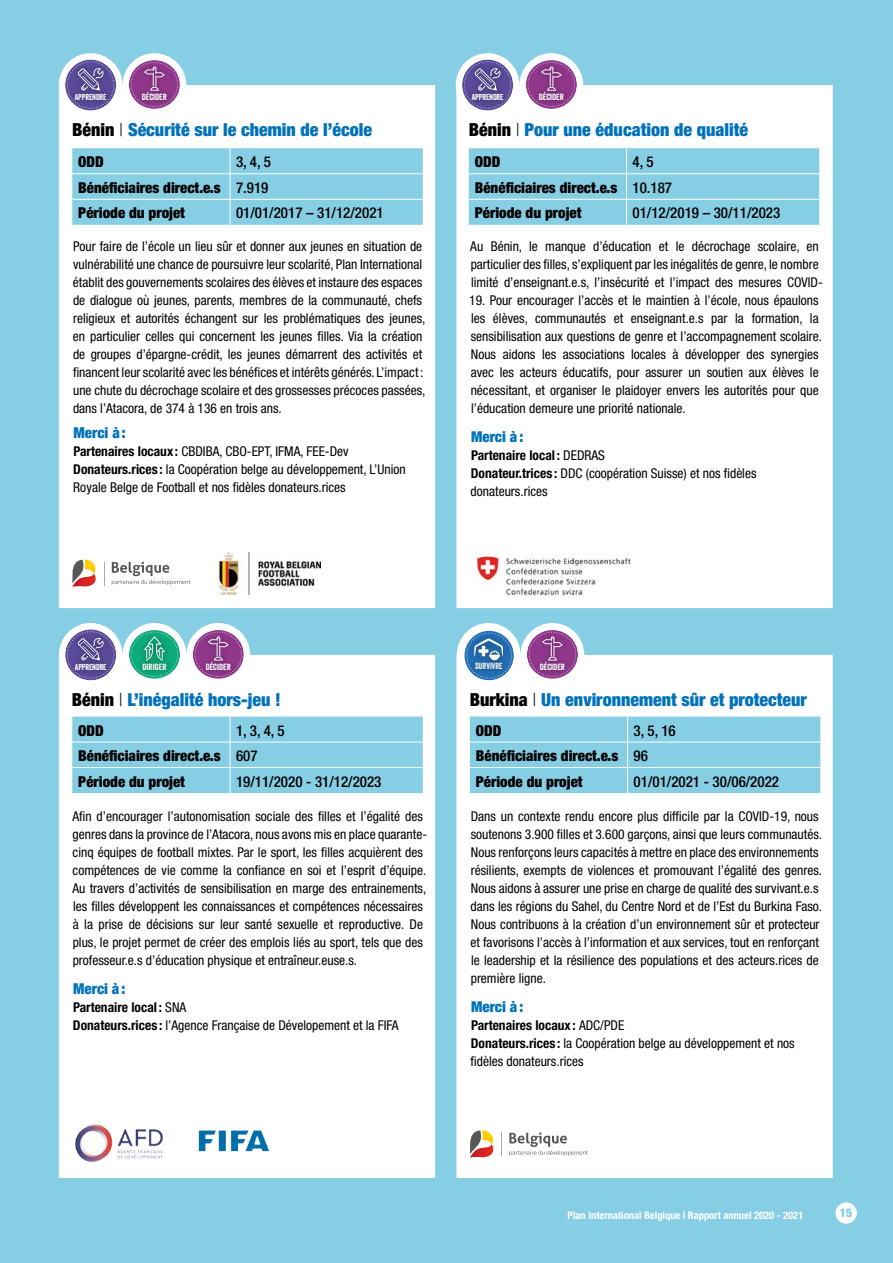
<style>
.page{position:relative;width:893px;height:1263px;background:#85cee4}
.page>*{position:absolute;margin:0;border:0;box-sizing:border-box;transform-origin:0 0}
.t1{font:900 condensed 18px "Helvetica Neue LT Std";color:#0072bb}
.t2{font:900 condensed 15px/25.5px "Helvetica Neue LT Std";color:#000}
.t3{font:500 condensed 15px "Helvetica Neue LT Std";color:#000}
.t4{font:900 condensed 15px "Helvetica Neue LT Std";color:#0072bb}
.t5{font:condensed 13.5px/18px "Helvetica Neue LT Std";color:#000}
.t6{font:900 condensed 12px "Helvetica Neue LT Std";color:#85cee4}
.t7{font:700 condensed 10.5px "Helvetica Neue LT Std";color:#fff}
.t8{font:8.7px "Veneer";color:#fff;scale:1.05 1}
.t9{font:8.7px "Veneer";color:#fff}
.t10{font:8.4px "Veneer";letter-spacing:-.015em;color:#fff}
.s1{color:#000}
.s2{font-weight:300;color:#000}
.s3{font-weight:500}
.s4{font-weight:700}
</style>
<div class="page">
<div style="left:836px;top:1202px;width:21px;height:22px;background:#fff;border-radius:50%"></div>
<div style="left:59px;top:85px;width:774px;height:1093px;background:#fff"></div>
<div style="left:59px;top:53px;width:64px;height:64px;background:#fff;border-radius:50%"></div>
<svg style="left:65px;top:60px;width:51px;height:51px"></svg>
<img style="left:66px;top:84px;width:49px;height:26px">
<img style="left:70px;top:60px;width:42px;height:39px">
<svg style="left:78px;top:68px;width:26px;height:23px"></svg>
<div style="left:67px;top:62px;width:47px;height:47px;border:1px dashed #fff;border-radius:50%"></div>
<div style="left:123px;top:53px;width:63px;height:64px;background:#fff;border-radius:50%"></div>
<svg style="left:129px;top:60px;width:51px;height:49px"></svg>
<img style="left:134px;top:85px;width:41px;height:24px">
<svg style="left:72px;top:148px;width:351px;height:77px"></svg>
<svg style="left:469px;top:148px;width:350px;height:77px"></svg>
<svg style="left:470px;top:716px;width:350px;height:77px"></svg>
<svg style="left:72px;top:716px;width:351px;height:77px"></svg>
<img style="left:218px;top:553px;width:102px;height:41px">
<div style="left:456px;top:53px;width:63px;height:64px;background:#fff;border-radius:50%"></div>
<svg style="left:462px;top:60px;width:51px;height:51px"></svg>
<img style="left:463px;top:84px;width:49px;height:26px">
<img style="left:466px;top:60px;width:43px;height:39px">
<svg style="left:474px;top:68px;width:27px;height:23px"></svg>
<div style="left:464px;top:62px;width:47px;height:47px;border:1px dashed #fff;border-radius:50%"></div>
<div style="left:519px;top:53px;width:64px;height:64px;background:#fff;border-radius:50%"></div>
<svg style="left:526px;top:60px;width:51px;height:49px"></svg>
<img style="left:531px;top:85px;width:41px;height:24px">
<img style="left:470px;top:548px;width:168px;height:51px">
<div style="left:59px;top:623px;width:64px;height:64px;background:#fff;border-radius:50%"></div>
<svg style="left:65px;top:629px;width:51px;height:51px"></svg>
<img style="left:66px;top:654px;width:49px;height:26px">
<img style="left:70px;top:630px;width:42px;height:39px">
<svg style="left:78px;top:638px;width:26px;height:22px"></svg>
<div style="left:67px;top:631px;width:47px;height:47px;border:1px dashed #fff;border-radius:50%"></div>
<div style="left:123px;top:623px;width:63px;height:64px;background:#fff;border-radius:50%"></div>
<svg style="left:129px;top:630px;width:51px;height:49px"></svg>
<div style="left:186px;top:623px;width:64px;height:64px;background:#fff;border-radius:50%"></div>
<svg style="left:193px;top:630px;width:51px;height:49px"></svg>
<img style="left:198px;top:655px;width:41px;height:24px">
<img style="left:73px;top:1123px;width:92px;height:40px">
<img style="left:198px;top:1123px;width:71px;height:35px">
<div style="left:457px;top:623px;width:64px;height:64px;background:#fff;border-radius:50%"></div>
<img style="left:467px;top:671px;width:44px;height:9px">
<img style="left:463px;top:629px;width:51px;height:42px">
<svg style="left:474px;top:638px;width:29px;height:23px"></svg>
<div style="left:521px;top:623px;width:63px;height:64px;background:#fff;border-radius:50%"></div>
<svg style="left:527px;top:630px;width:51px;height:49px"></svg>
<img style="left:532px;top:655px;width:41px;height:24px">
<svg style="left:112px;top:562px;width:79px;height:23px"></svg>
<svg style="left:104px;top:562px;width:1px;height:23px"></svg>
<svg style="left:72px;top:560px;width:24px;height:27px"></svg>
<svg style="left:509px;top:1132px;width:79px;height:24px"></svg>
<svg style="left:501px;top:1132px;width:1px;height:24px"></svg>
<svg style="left:470px;top:1130px;width:24px;height:28px"></svg>
<p class="t10" style="left:75px;top:92px;width:33px">APPRENDRE</p>
<p class="t8" style="left:142px;top:92px;width:25px">DÉCIDER</p>
<h1 class="t1" style="left:72px;top:119px;width:301px"><span class="s1">Bénin</span> <span class="s2">|</span> Sécurité sur le chemin de l’école</h1>
<p class="t2" style="left:78px;top:149px;width:27px">ODD</p>
<p class="t2" style="left:78px;top:149px;width:194px;text-indent:158px"><span class="s3">3, 4, 5<br></span>Bénéficiaires direct.e.s <span class="s3">7.919<br></span>Période du projet</p>
<p class="t3" style="left:236px;top:204px;width:149px">01/01/2017 – 31/12/2021</p>
<p class="t5" style="left:73px;top:237px;width:354px">Pour faire de l’école un lieu sûr et donner aux jeunes en situation de vulnérabilité une chance de poursuivre leur scolarité, Plan International établit des gouvernements scolaires des élèves et instaure des espaces de dialogue où jeunes, parents, membres de la communauté, chefs religieux et autorités échangent sur les problématiques des jeunes, en particulier celles qui concernent les jeunes filles. Via la création de groupes d’épargne-crédit, les jeunes démarrent des activités et financent leur scolarité avec les bénéfices et intérêts générés. L’impact: une chute du décrochage scolaire et des grossesses précoces passées, dans l’Atacora, de 374 à 136 en trois ans.</p>
<p class="t4" style="left:74px;top:423px;width:54px">Merci à:</p>
<p class="t5" style="left:73px;top:442px;width:334px"><span class="s4">Partenaires locaux :</span> CBDIBA, CBO-EPT, IFMA, FEE-Dev<br><span class="s4">Donateurs.rices :</span> la Coopération belge au développement, L’Union<br>Royale Belge de Football et nos fidèles donateurs.rices</p>
<p class="t10" style="left:472px;top:92px;width:33px">APPRENDRE</p>
<p class="t8" style="left:539px;top:92px;width:25px">DÉCIDER</p>
<h1 class="t1" style="left:469px;top:119px;width:281px"><span class="s1">Bénin</span> <span class="s2">|</span> Pour une éducation de qualité</h1>
<p class="t2" style="left:475px;top:149px;width:27px">ODD</p>
<p class="t2" style="left:475px;top:149px;width:199px;text-indent:158px"><span class="s3">4, 5<br></span>Bénéficiaires direct.e.s <span class="s3">10.187<br></span>Période du projet</p>
<p class="t3" style="left:633px;top:204px;width:149px">01/12/2019 – 30/11/2023</p>
<p class="t5" style="left:470px;top:237px;width:354px">Au Bénin, le manque d’éducation et le décrochage scolaire, en particulier des filles, s’expliquent par les inégalités de genre, le nombre limité d’enseignant.e.s, l’insécurité et l’impact des mesures COVID-</p>
<p class="t5" style="left:469px;top:291px;width:354px">19. Pour encourager l’accès et le maintien à l’école, nous épaulons les élèves, communautés et enseignant.e.s par la formation, la sensibilisation aux questions de genre et l’accompagnement scolaire.<br>Nous aidons les associations locales à développer des synergies avec les acteurs éducatifs, pour assurer un soutien aux élèves le nécessitant, et organiser le plaidoyer envers les autorités pour que l’éducation demeure une priorité nationale.</p>
<p class="t4" style="left:471px;top:428px;width:54px">Merci à :</p>
<p class="t5" style="left:471px;top:446px;width:287px"><span class="s4">Partenaire local :</span> DEDRAS<br><span class="s4">Donateur.trices :</span> DDC (coopération Suisse) et nos fidèles donateurs.rices</p>
<p class="t10" style="left:75px;top:661px;width:33px">APPRENDRE</p>
<p class="t8" style="left:143px;top:661px;width:24px">DIRIGER</p>
<p class="t8" style="left:206px;top:662px;width:25px">DÉCIDER</p>
<p class="t9" style="left:475px;top:661px;width:29px">SURVIVRE</p>
<p class="t8" style="left:540px;top:662px;width:25px">DÉCIDER</p>
<h1 class="t1" style="left:72px;top:688px;width:211px"><span class="s1">Bénin</span> <span class="s2">|</span> L’inégalité hors-jeu !</h1>
<h1 class="t1" style="left:470px;top:688px;width:338px"><span class="s1">Burkina</span> <span class="s2">|</span> Un environnement sûr et protecteur</h1>
<p class="t2" style="left:78px;top:717px;width:27px">ODD</p>
<p class="t2" style="left:78px;top:717px;width:208px;text-indent:158px"><span class="s3">1, 3, 4, 5<br></span>Bénéficiaires direct.e.s <span class="s3">607<br></span>Période du projet</p>
<p class="t3" style="left:236px;top:772px;width:147px">19/11/2020 - 31/12/2023</p>
<p class="t2" style="left:476px;top:717px;width:27px">ODD</p>
<p class="t2" style="left:476px;top:717px;width:201px;text-indent:158px"><span class="s3">3, 5, 16<br></span>Bénéficiaires direct.e.s <span class="s3">96<br></span>Période du projet</p>
<p class="t3" style="left:634px;top:772px;width:147px">01/01/2021 - 30/06/2022</p>
<p class="t5" style="left:72px;top:807px;width:356px">Afin d’encourager l’autonomisation sociale des filles et l’égalité des genres dans la province de l’Atacora, nous avons mis en place quarante&shy;cinq équipes de football mixtes. Par le sport, les filles acquièrent des compétences de vie comme la confiance en soi et l’esprit d’équipe.<br>Au travers d’activités de sensibilisation en marge des entrainements, les filles développent les connaissances et compétences nécessaires à la prise de décisions sur leur santé sexuelle et reproductive. De plus, le projet permet de créer des emplois liés au sport, tels que des professeur.e.s d’éducation physique et entraîneur.euse.s.</p>
<p class="t4" style="left:73px;top:979px;width:54px">Merci à :</p>
<p class="t5" style="left:73px;top:998px;width:327px"><span class="s4">Partenaire local :</span> SNA<br><span class="s4">Donateurs.rices :</span> l’Agence Française de Dévelopement et la FIFA</p>
<p class="t5" style="left:471px;top:807px;width:353px">Dans un contexte rendu encore plus difficile par la COVID-19, nous soutenons 3.900 filles et 3.600 garçons, ainsi que leurs communautés.<br>Nous renforçons leurs capacités à mettre en place des environnements résilients, exempts de violences et promouvant l’égalité des genres.<br>Nous aidons à assurer une prise en charge de qualité des survivant.e.s dans les régions du Sahel, du Centre Nord et de l’Est du Burkina Faso.<br>Nous contribuons à la création d’un environnement sûr et protecteur et favorisons l’accès à l’information et aux services, tout en renforçant le leadership et la résilience des populations et des acteurs.rices de première ligne.</p>
<p class="t4" style="left:471px;top:997px;width:54px">Merci à :</p>
<p class="t5" style="left:471px;top:1016px;width:326px"><span class="s4">Partenaires locaux :</span> ADC/PDE<br><span class="s4">Donateurs.rices :</span> la Coopération belge au développement et nos fidèles donateurs.rices</p>
<p class="t7" style="left:568px;top:1209px;width:237px">Plan International Belgique | Rapport annuel 2020 - 2021</p>
<p class="t6" style="left:840px;top:1205px;width:14px">15</p>
</div>
